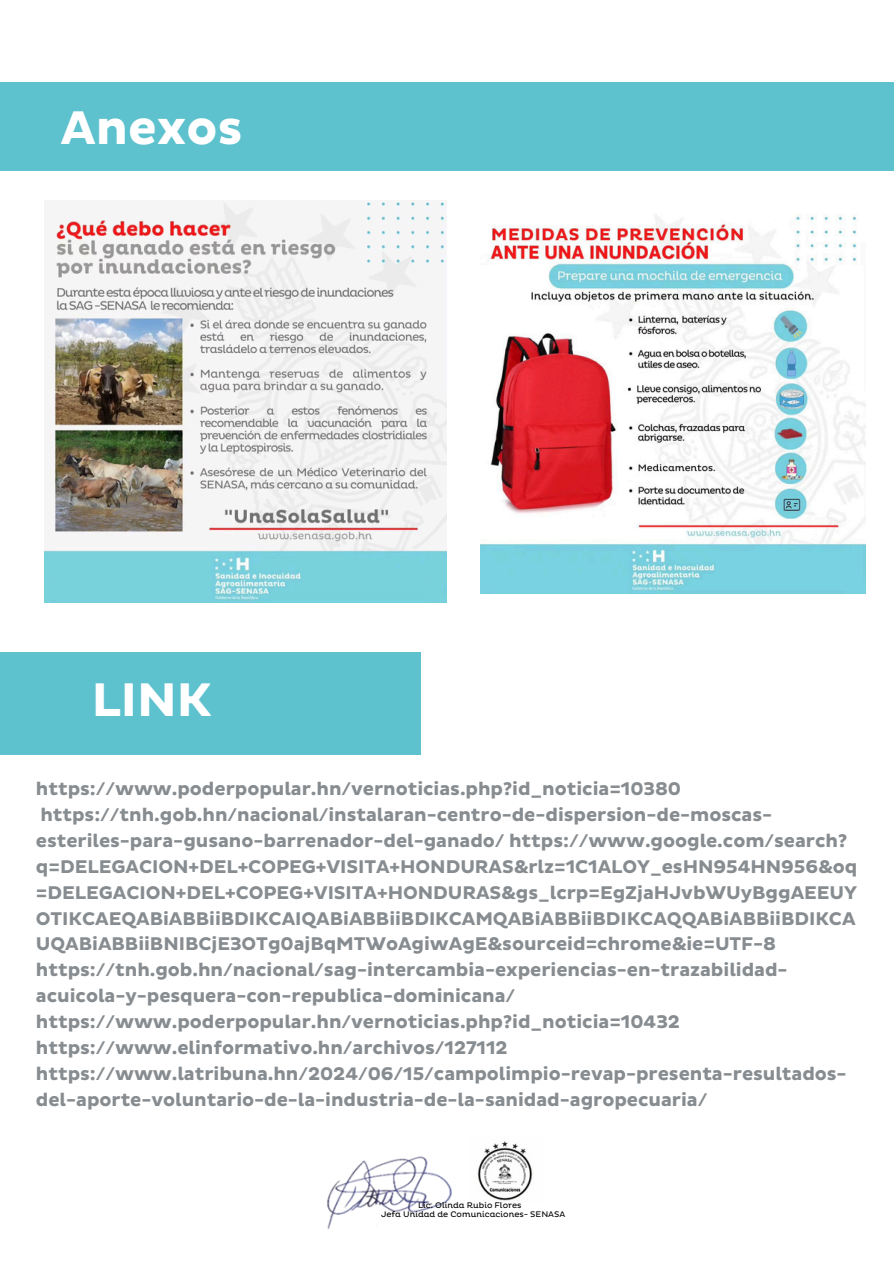
<style>
.page{position:relative;width:894px;height:1264px;background:#fff}
.page>*{position:absolute;margin:0;border:0;box-sizing:border-box;transform-origin:0 0}
.t1{font:700 48px "Pluto Sans";color:#fff}
.t2{font:700 18.75px/26px "Pluto Sans";letter-spacing:-.005em;color:#878c90}
.t3{font:8.25px "Pluto";color:#000}
</style>
<div class="page">
<div style="left:0;top:82px;width:893px;height:89px;background:#5ec1ce"></div>
<img style="left:44px;top:200px;width:402px;height:402px">
<img style="left:480px;top:214px;width:385px;height:379px">
<div style="left:0;top:652px;width:420px;height:102px;background:#5ec1ce"></div>
<img style="left:327px;top:1156px;width:125px;height:74px">
<img style="left:477px;top:1141px;width:56px;height:59px">
<p class="t1" style="left:61px;top:100px;width:183px">Anexos</p>
<h1 class="t1" style="left:92px;top:672px;width:121px">LINK</h1>
<h3 class="t2" style="left:36px;top:776px;width:822px">https://www.poderpopular.hn/vernoticias.php?id_noticia=10380 https://tnh.gob.hn/nacional/instalaran-centro-de-dispersion-de-moscas&shy;esteriles-para-gusano-barrenador-del-ganado/ https://www.google.com/search? q=DELEGACION+DEL+COPEG+VISITA+HONDURAS&amp;rlz=1C1ALOY_esHN954HN956&amp;oq =DELEGACION+DEL+COPEG+VISITA+HONDURAS&amp;gs_lcrp=EgZjaHJvbWUyBggAEEUY OTIKCAEQABiABBiiBDIKCAIQABiABBiiBDIKCAMQABiABBiiBDIKCAQQABiABBiiBDIKCA UQABiABBiiBNIBCjE3OTg0ajBqMTWoAgiwAgE&amp;sourceid=chrome&amp;ie=UTF-8 https://tnh.gob.hn/nacional/sag-intercambia-experiencias-en-trazabilidad&shy;acuicola-y-pesquera-con-republica-dominicana/ https://www.poderpopular.hn/vernoticias.php?id_noticia=10432 https://www.elinformativo.hn/archivos/127112 https://www.latribuna.hn/2024/06/15/campolimpio-revap-presenta-resultados&shy;del-aporte-voluntario-de-la-industria-de-la-sanidad-agropecuaria/</h3>
<p class="t3" style="left:418px;top:1200px;width:105px">Lic. Olinda Rubio Flores</p>
<p class="t3" style="left:381px;top:1209px;width:186px">Jefa Unidad de Comunicaciones- SENASA</p>
</div>
